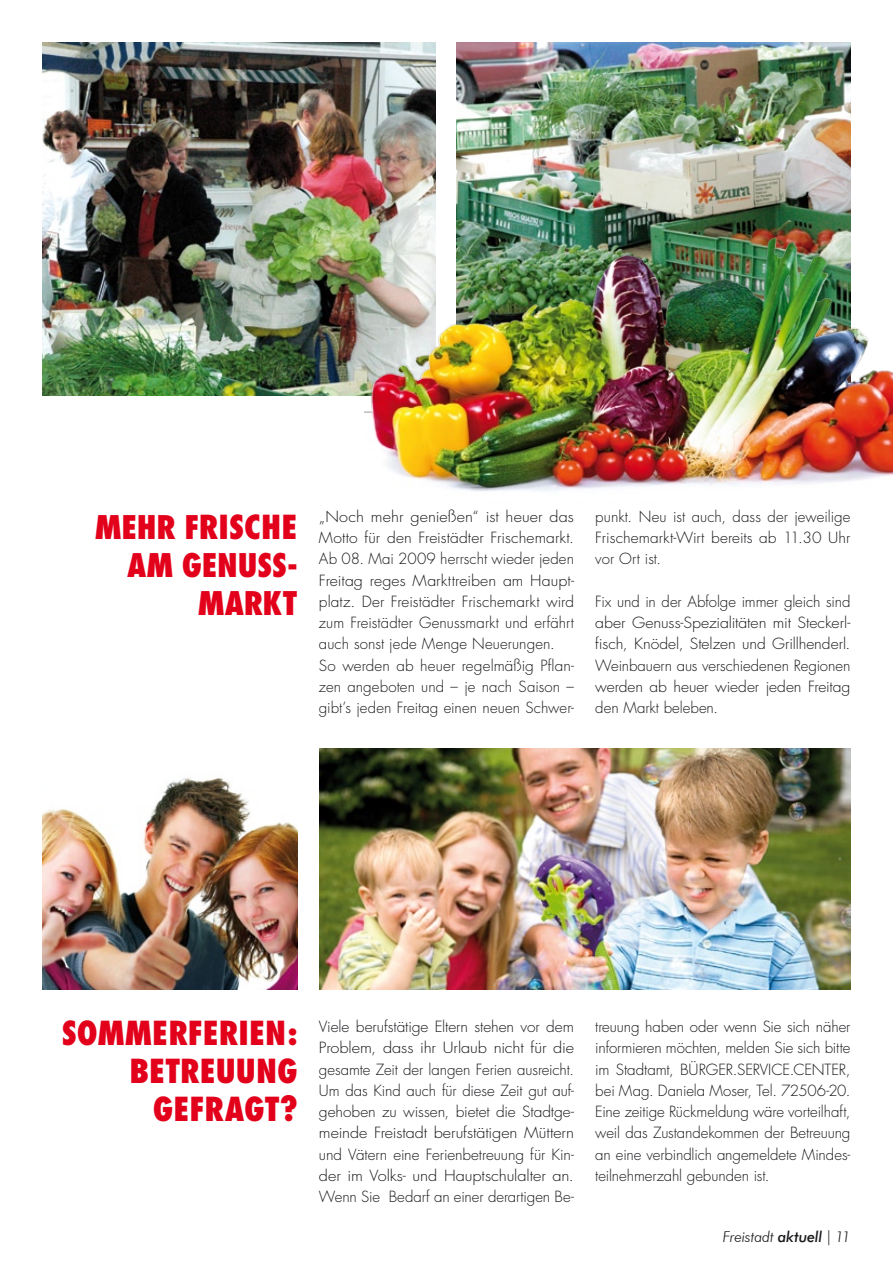
<style>
.page{position:relative;width:893px;height:1263px;background:#fff}
.page>*{position:absolute;margin:0;border:0;box-sizing:border-box;transform-origin:0 0}
.t1{font:800 condensed 32.25px/38.1px "Futura";color:#e2001a;text-align:right}
.t2{font:800 condensed 31.65px/38.1px "Futura";letter-spacing:-.005em;color:#e2001a;text-align:right}
.t3{font:300 15px/21.3px "Futura";color:#1a171b;text-align:justify}
.t4{font:300 15px/21.3px "Futura";color:#1a171b;scale:1.08 1}
.t5{font:italic 300 15px "Futura BT";letter-spacing:-.01em;color:#1a171b}
.s1{font-size:31.65px}
.s2{font-weight:500}
.s3{font-family:"Futura";font-style:normal}
</style>
<div class="page">
<img style="left:457px;top:43px;width:393px;height:116px">
<img style="left:43px;top:43px;width:393px;height:353px">
<img style="left:319px;top:748px;width:532px;height:242px">
<img style="left:43px;top:777px;width:255px;height:213px">
<img style="left:365px;top:159px;width:528px;height:332px">
<h1 class="t1" style="left:95px;top:508px;width:200px"><span class="s1">MEHR F</span>RISCHE</h1>
<h2 class="t2" style="left:127px;top:546px;width:172px">AM GENUSS-<br>MARKT</h2>
<p class="t4" style="left:319px;top:506px;width:238px">„Noch mehr genießen“ ist heuer das Motto für den Freistädter Frischemarkt.<br>Ab 08. Mai 2009 herrscht wieder jeden Freitag reges Markttreiben am Haupt&shy;platz. Der Freistädter Frischemarkt wird zum Freistädter Genussmarkt und erfährt auch sonst jede Menge Neuerungen.<br>So werden ab heuer regelmäßig Pflan&shy;zen angeboten und – je nach Saison – gibt’s jeden Freitag einen neuen Schwer-</p>
<p class="t3" style="left:595px;top:506px;width:257px">punkt. Neu ist auch, dass der jeweilige Frischemarkt-Wirt bereits ab 11.30 Uhr vor Ort ist.</p>
<p class="t3" style="left:595px;top:591px;width:257px">Fix und in der Abfolge immer gleich sind aber Genuss-Spezialitäten mit Steckerl&shy;fisch, Knödel, Stelzen und Grillhenderl.<br>Weinbauern aus verschiedenen Regionen werden ab heuer wieder jeden Freitag den Markt beleben.</p>
<h1 class="t1" style="left:62px;top:1013px;width:237px">SOMMERFERIEN:<br>BETREUUNG<br>GEFRAGT?</h1>
<p class="t3" style="left:319px;top:1016px;width:257px">Viele berufstätige Eltern stehen vor dem Problem, dass ihr Urlaub nicht für die gesamte Zeit der langen Ferien ausreicht.<br>Um das Kind auch für diese Zeit gut auf&shy;gehoben zu wissen, bietet die Stadtge&shy;meinde Freistadt berufstätigen Müttern und Vätern eine Ferienbetreuung für Kin&shy;der im Volks- und Hauptschulalter an.<br>Wenn Sie Bedarf an einer derartigen Be-</p>
<p class="t3" style="left:595px;top:1016px;width:257px">treuung haben oder wenn Sie sich näher informieren möchten, melden Sie sich bitte im Stadtamt, BÜ RGER.SERVICE.CENTER, bei Mag. Daniela Moser, Tel. 72506-20.<br>Eine zeitige Rückmeldung wäre vorteilhaft, weil das Zustandekommen der Betreuung an eine verbindlich angemeldete Mindes&shy;teilnehmerzahl gebunden ist.</p>
<p class="t5" style="left:723px;top:1227px;width:129px">Freistadt <span class="s2">aktuell</span> <span class="s3">|</span> 11</p>
</div>
